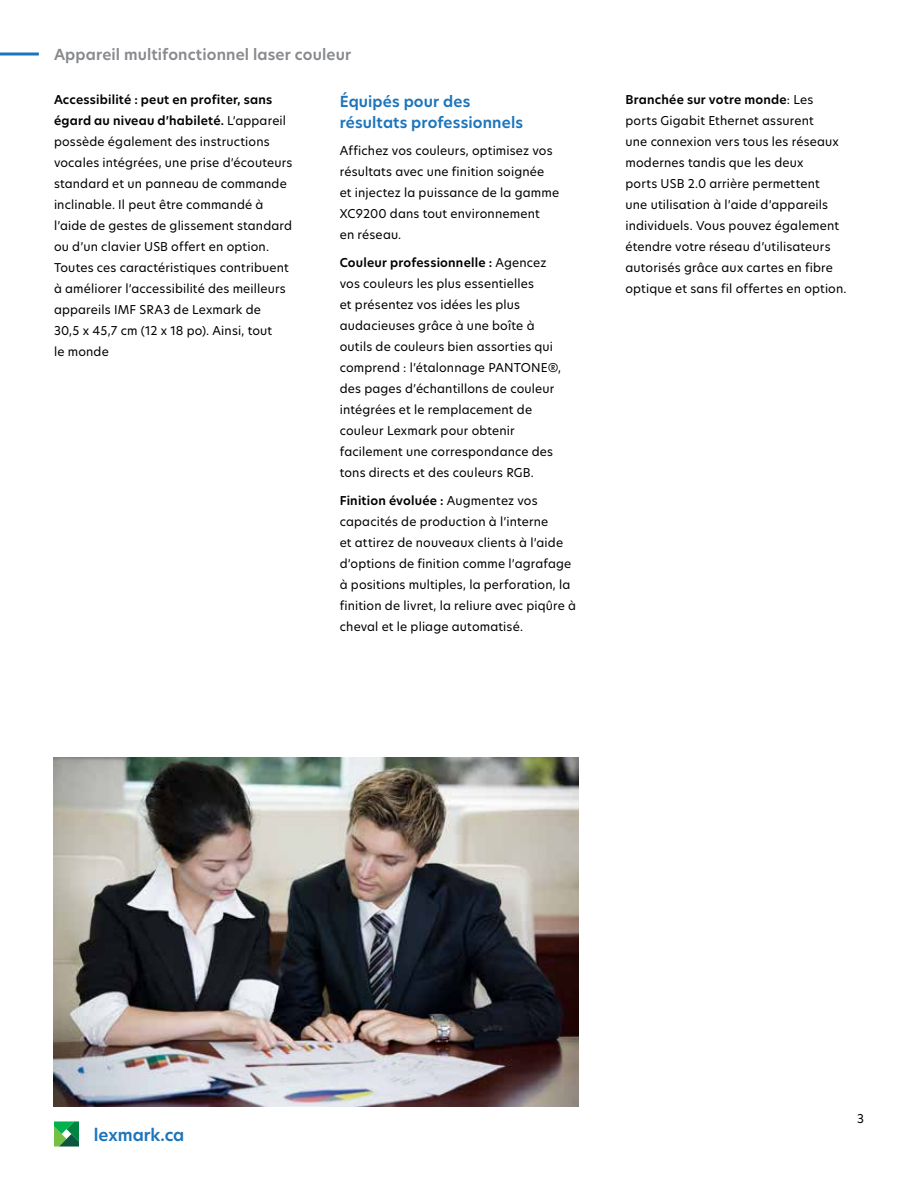
<style>
.page{position:relative;width:918px;height:1188px;background:#fff}
.page>*{position:absolute;margin:0;border:0;box-sizing:border-box;transform-origin:0 0}
.t1{font:600 16.5px "TP Hero";color:#1c75bc}
.t2{font:600 15px/21px "TP Hero";letter-spacing:.01em;color:#1c75bc}
.t3{font:600 15px "TP Hero";letter-spacing:.01em;color:#888a8d}
.t4{font:12px/21px "TP Hero";letter-spacing:.015em;color:#000}
.s1{font-weight:600}
</style>
<div class="page">
<svg style="left:0;top:52px;width:39px;height:4px"></svg>
<svg style="left:54px;top:1121px;width:25px;height:26px"></svg>
<img style="left:54px;top:758px;width:524px;height:349px">
<p class="t3" style="left:54px;top:44px;width:299px">Appareil multifonctionnel laser couleur</p>
<p class="t4" style="left:54px;top:89px;width:240px"><span class="s1">Accessibilité : peut en profiter, sans égard au niveau d’habileté.</span> L’appareil possède également des instructions vocales intégrées, une prise d’écouteurs standard et un panneau de commande inclinable. Il peut être commandé à l’aide de gestes de glissement standard ou d’un clavier USB offert en option.<br>Toutes ces caractéristiques contribuent à améliorer l’accessibilité des meilleurs appareils IMF SRA3 de Lexmark de<br>30,5 x 45,7 cm (12 x 18 po). Ainsi, tout<br>le monde</p>
<p class="t2" style="left:340px;top:91px;width:185px">Équipés pour des résultats professionnels</p>
<p class="t4" style="left:340px;top:140px;width:221px">Affichez vos couleurs, optimisez vos résultats avec une finition soignée<br>et injectez la puissance de la gamme<br>XC9200 dans tout environnement<br>en réseau.</p>
<p class="t4" style="left:340px;top:252px;width:223px"><span class="s1">Couleur professionnelle :</span> Agencez vos couleurs les plus essentielles<br>et présentez vos idées les plus audacieuses grâce à une boîte à outils de couleurs bien assorties qui comprend : l’étalonnage PANTONE®, des pages d’échantillons de couleur intégrées et le remplacement de couleur Lexmark pour obtenir facilement une correspondance des tons directs et des couleurs RGB.</p>
<p class="t4" style="left:340px;top:490px;width:238px"><span class="s1">Finition évoluée :</span> Augmentez vos capacités de production à l’interne<br>et attirez de nouveaux clients à l’aide d’options de finition comme l’agrafage à positions multiples, la perforation, la finition de livret, la reliure avec piqûre à cheval et le pliage automatisé.</p>
<p class="t4" style="left:626px;top:89px;width:223px"><span class="s1">Branchée sur votre monde</span>: Les ports Gigabit Ethernet assurent<br>une connexion vers tous les réseaux modernes tandis que les deux<br>ports USB 2.0 arrière permettent<br>une utilisation à l’aide d’appareils individuels. Vous pouvez également étendre votre réseau d’utilisateurs autorisés grâce aux cartes en fibre optique et sans fil offertes en option.</p>
<h1 class="t1" style="left:94px;top:1123px;width:92px">lexmark.ca</h1>
<p class="t4" style="left:857px;top:1108px;width:8px">3</p>
</div>
